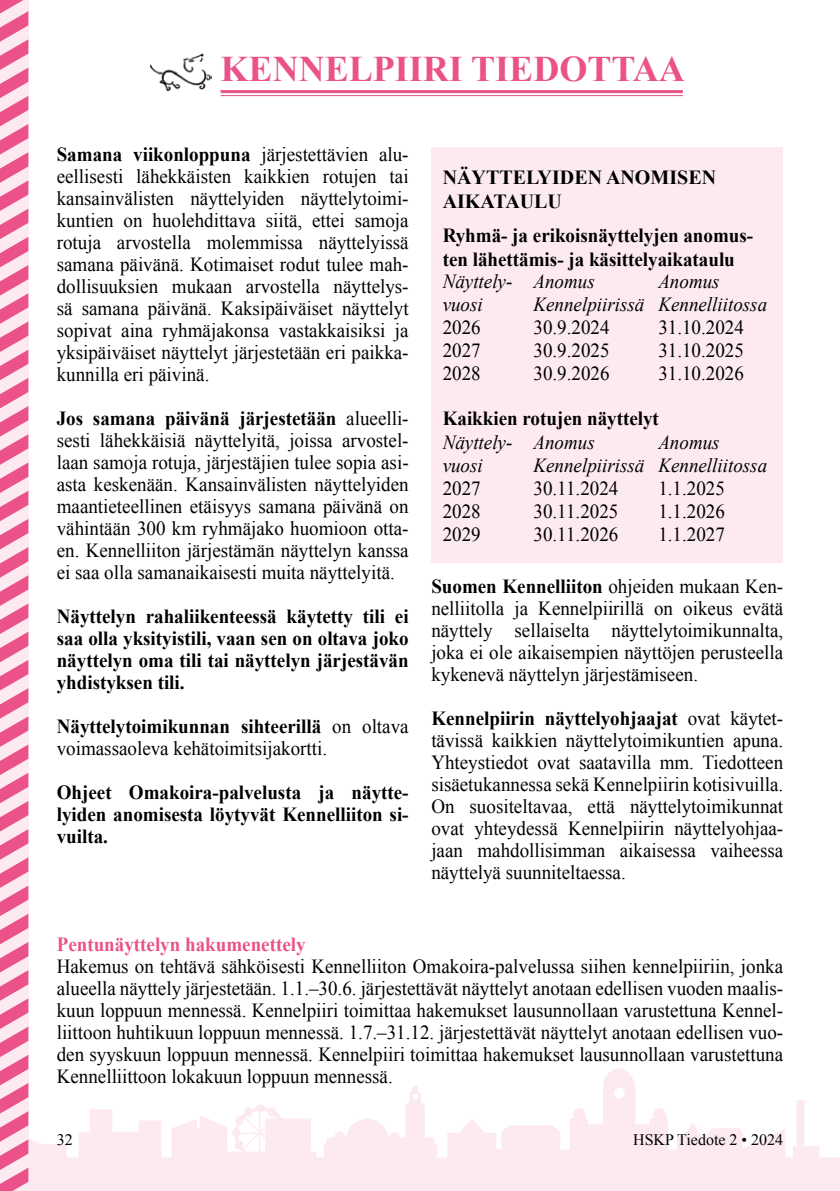
<style>
.page{position:relative;width:840px;height:1191px;background:#fff}
.page>*{position:absolute;margin:0;border:0;box-sizing:border-box;transform-origin:0 0}
.otsikko{font:700 36px "Times New Roman";color:#ea5289}
.tiedottaa_leipäteksti_eka{font:20px/22px "Times New Roman";color:#000;text-align:justify;scale:.95 1}
.tiedottaa_leipäteksti_eka-2{font:700 20px/22px "Times New Roman";color:#000;text-align:justify;scale:.95 1}
.tiedottaa_leipäteksti{font:20px "Times New Roman";color:#000;scale:.95 1}
.tiedottaa_leipäteksti-2{font:italic 20px "Times New Roman";color:#000;scale:.95 1}
.tiedottaa_leipäteksti-3{font:700 20px "Times New Roman";color:#000;scale:.95 1}
.tiedottaa_leipäteksti-4{font:700 20px "Times New Roman";color:#000}
.tiedottaa_väliotsikko{font:700 20px "Times New Roman";color:#ea5289;scale:.95 1}
.t1{font:16px "Times New Roman";color:#000}
.s1{font-weight:700}
</style>
<div class="page">
<svg style="left:0;top:0;width:28px;height:1191px;background:#f29dbc"></svg>
<div style="left:431px;top:147px;width:351px;height:416px;background:#fceaf0"></div>
<hr style="left:220px;top:90px;width:462px;height:3px;background:#ea5289">
<hr style="left:220px;top:95px;width:462px;height:1px;background:#ea5289">
<img style="left:150px;top:53px;width:61px;height:39px">
<p class="otsikko" style="left:220px;top:44px;width:465px">KENNELPIIRI TIEDOTTAA</p>
<p class="tiedottaa_leipäteksti_eka" style="left:57px;top:143px;width:372px"><span class="s1">Samana viikonloppuna</span> järjestettävien alu&shy;eellisesti lähekkäisten kaikkien rotujen tai kansainvälisten näyttelyiden näyttelytoimi&shy;kuntien on huolehdittava siitä, ettei samoja rotuja arvostella molemmissa näyttelyissä samana päivänä. Kotimaiset rodut tulee mah&shy;dollisuuksien mukaan arvostella näyttelys&shy;sä samana päivänä. Kaksipäiväiset näyttelyt sopivat aina ryhmäjakonsa vastakkaisiksi ja yksipäiväiset näyttelyt järjestetään eri paikka&shy;kunnilla eri päivinä.</p>
<p class="tiedottaa_leipäteksti_eka" style="left:57px;top:407px;width:372px"><span class="s1">Jos samana päivänä järjestetään</span> alueelli&shy;sesti lähekkäisiä näyttelyitä, joissa arvostel&shy;laan samoja rotuja, järjestäjien tulee sopia asi&shy;asta keskenään. Kansainvälisten näyttelyiden maantieteellinen etäisyys samana päivänä on vähintään 300 km ryhmäjako huomioon otta&shy;en. Kennelliiton järjestämän näyttelyn kanssa ei saa olla samanaikaisesti muita näyttelyitä.</p>
<p class="tiedottaa_leipäteksti_eka-2" style="left:57px;top:605px;width:372px">Näyttelyn rahaliikenteessä käytetty tili ei saa olla yksityistili, vaan sen on oltava joko näyttelyn oma tili tai näyttelyn järjestävän yhdistyksen tili.</p>
<p class="tiedottaa_leipäteksti_eka" style="left:57px;top:715px;width:371px"><span class="s1">Näyttelytoimikunnan sihteerillä</span> on oltava voimassaoleva kehätoimitsijakortti.</p>
<p class="tiedottaa_leipäteksti_eka-2" style="left:57px;top:781px;width:372px">Ohjeet Omakoira-palvelusta ja näytte&shy;lyiden anomisesta löytyvät Kennelliiton si&shy;vuilta.</p>
<p class="tiedottaa_leipäteksti-4" style="left:442px;top:163px;width:275px">NÄYTTELYIDEN ANOMISEN</p>
<p class="tiedottaa_leipäteksti-4" style="left:442px;top:187px;width:121px">AIKATAULU</p>
<p class="tiedottaa_leipäteksti-3" style="left:442px;top:221px;width:328px">Ryhmä- ja erikoisnäyttelyjen anomus-</p>
<p class="tiedottaa_leipäteksti-3" style="left:442px;top:245px;width:309px">ten lähettämis- ja käsittelyaikataulu</p>
<p class="tiedottaa_leipäteksti-2" style="left:442px;top:267px;width:161px">Näyttely- Anomus</p>
<p class="tiedottaa_leipäteksti-2" style="left:658px;top:267px;width:66px">Anomus</p>
<p class="tiedottaa_leipäteksti-2" style="left:442px;top:290px;width:44px">vuosi</p>
<p class="tiedottaa_leipäteksti-2" style="left:533px;top:290px;width:247px">Kennelpiirissä Kennelliitossa</p>
<p class="tiedottaa_leipäteksti" style="left:442px;top:313px;width:41px">2026</p>
<p class="tiedottaa_leipäteksti" style="left:533px;top:313px;width:81px">30.9.2024</p>
<p class="tiedottaa_leipäteksti" style="left:658px;top:313px;width:91px">31.10.2024</p>
<p class="tiedottaa_leipäteksti" style="left:442px;top:336px;width:41px">2027</p>
<p class="tiedottaa_leipäteksti" style="left:533px;top:336px;width:81px">30.9.2025</p>
<p class="tiedottaa_leipäteksti" style="left:658px;top:336px;width:91px">31.10.2025</p>
<p class="tiedottaa_leipäteksti" style="left:442px;top:359px;width:41px">2028</p>
<p class="tiedottaa_leipäteksti" style="left:533px;top:359px;width:81px">30.9.2026</p>
<p class="tiedottaa_leipäteksti" style="left:658px;top:359px;width:91px">31.10.2026</p>
<p class="tiedottaa_leipäteksti-3" style="left:442px;top:404px;width:229px">Kaikkien rotujen näyttelyt</p>
<p class="tiedottaa_leipäteksti-2" style="left:442px;top:428px;width:161px">Näyttely- Anomus</p>
<p class="tiedottaa_leipäteksti-2" style="left:658px;top:428px;width:66px">Anomus</p>
<p class="tiedottaa_leipäteksti-2" style="left:442px;top:451px;width:44px">vuosi</p>
<p class="tiedottaa_leipäteksti-2" style="left:533px;top:451px;width:247px">Kennelpiirissä Kennelliitossa</p>
<p class="tiedottaa_leipäteksti" style="left:442px;top:474px;width:41px">2027</p>
<p class="tiedottaa_leipäteksti" style="left:533px;top:474px;width:91px">30.11.2024</p>
<p class="tiedottaa_leipäteksti" style="left:658px;top:474px;width:71px">1.1.2025</p>
<p class="tiedottaa_leipäteksti" style="left:442px;top:497px;width:41px">2028</p>
<p class="tiedottaa_leipäteksti" style="left:533px;top:497px;width:91px">30.11.2025</p>
<p class="tiedottaa_leipäteksti" style="left:658px;top:497px;width:71px">1.1.2026</p>
<p class="tiedottaa_leipäteksti" style="left:442px;top:520px;width:41px">2029</p>
<p class="tiedottaa_leipäteksti" style="left:533px;top:520px;width:91px">30.11.2026</p>
<p class="tiedottaa_leipäteksti" style="left:658px;top:520px;width:71px">1.1.2027</p>
<p class="tiedottaa_leipäteksti_eka" style="left:431px;top:575px;width:372px"><span class="s1">Suomen Kennelliiton</span> ohjeiden mukaan Ken&shy;nelliitolla ja Kennelpiirillä on oikeus evätä näyttely sellaiselta näyttelytoimikunnalta, joka ei ole aikaisempien näyttöjen perusteella kykenevä näyttelyn järjestämiseen.</p>
<p class="tiedottaa_leipäteksti_eka" style="left:431px;top:707px;width:372px"><span class="s1">Kennelpiirin näyttelyohjaajat</span> ovat käytet&shy;tävissä kaikkien näyttelytoimikuntien apuna.<br>Yhteystiedot ovat saatavilla mm. Tiedotteen sisäetukannessa sekä Kennelpiirin kotisivuilla.<br>On suositeltavaa, että näyttelytoimikunnat ovat yhteydessä Kennelpiirin näyttelyohjaa&shy;jaan mahdollisimman aikaisessa vaiheessa näyttelyä suunniteltaessa.</p>
<p class="tiedottaa_väliotsikko" style="left:57px;top:930px;width:263px">Pentunäyttelyn hakumenettely</p>
<p class="tiedottaa_leipäteksti_eka" style="left:57px;top:955px;width:765px">Hakemus on tehtävä sähköisesti Kennelliiton Omakoira-palvelussa siihen kennelpiiriin, jonka alueella näyttely järjestetään. 1.1.–30.6. järjestettävät näyttelyt anotaan edellisen vuoden maalis&shy;kuun loppuun mennessä. Kennelpiiri toimittaa hakemukset lausunnollaan varustettuna Kennel&shy;liittoon huhtikuun loppuun mennessä. 1.7.–31.12. järjestettävät näyttelyt anotaan edellisen vuo&shy;den syyskuun loppuun mennessä. Kennelpiiri toimittaa hakemukset lausunnollaan varustettuna Kennelliittoon lokakuun loppuun mennessä.</p>
<p class="t1" style="left:57px;top:1129px;width:17px">32</p>
<p class="t1" style="left:632px;top:1129px;width:151px">HSKP Tiedote 2 • 2024</p>
</div>
